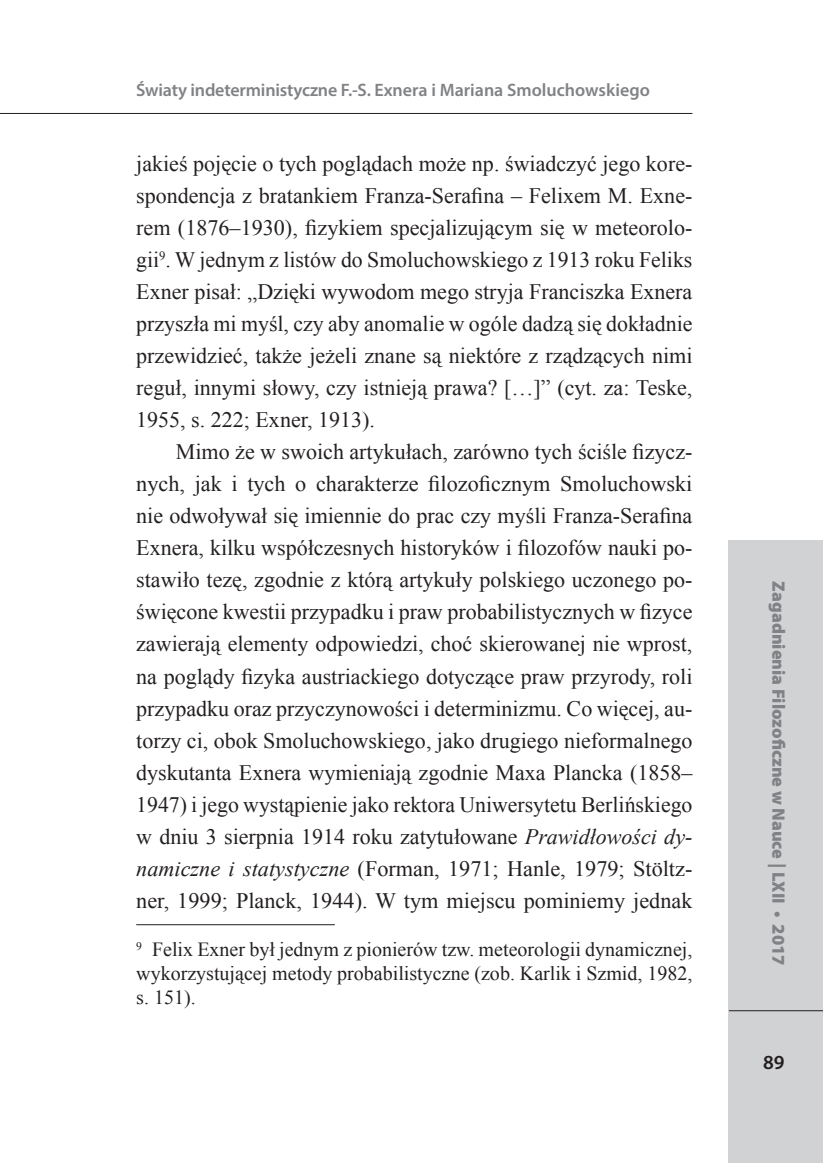
<style>
.page{position:relative;width:823px;height:1163px;background:#fff}
.page>*{position:absolute;margin:0;border:0;box-sizing:border-box;transform-origin:0 0}
.Tekst{font:22px/32px "Times New Roman";color:#231f20;text-align:justify}
.Przypis_dolny{font:22px/32px "Times New Roman";color:#231f20;text-align:justify}
.Przypis_dolny-2{font:20px/24px "Times New Roman";color:#231f20;text-align:justify}
.t1{font:600 20px "Myriad Pro";color:#231f20}
.t2{font:600 18px "Myriad Pro";letter-spacing:-.005em;color:#808285}
.t3{font:900 18px "Myriad Pro";color:#808285}
.s1{font-style:italic}
</style>
<div class="page">
<div style="left:727px;top:540px;width:95px;height:622px;background:#d1d2d4"></div>
<hr style="left:0;top:113px;width:692px;height:1px;background:#231f20">
<hr style="left:728px;top:1010px;width:94px;height:1px;background:#231f20">
<hr style="left:136px;top:924px;width:198px;height:1px;background:#231f20">
<p class="t2" style="left:136px;top:79px;width:515px">Światy indeterministyczne F.-S. Exnera i Mariana Smoluchowskiego</p>
<p class="Przypis_dolny" style="left:136px;top:147px;width:557px">jakieś pojęcie o tych poglądach może np. świadczyć jego kore&shy;spondencja z bratankiem Franza-Serafina – Felixem M. Exne&shy;rem (1876–1930), fizykiem specjalizującym się w meteorolo&shy;gii<sup>9</sup>. W jednym z listów do Smoluchowskiego z 1913 roku Feliks Exner pisał: „Dzięki wywodom mego stryja Franciszka Exnera przyszła mi myśl, czy aby anomalie w ogóle dadzą się dokładnie przewidzieć, także jeżeli znane są niektóre z rządzących nimi reguł, innymi słowy, czy istnieją prawa? […]” (cyt. za: Teske, 1955, s. 222; Exner, 1913).</p>
<p class="Tekst" style="left:136px;top:435px;width:557px;text-indent:40px">Mimo że w swoich artykułach, zarówno tych ściśle fizycz&shy;nych, jak i tych o charakterze filozoficznym Smoluchowski nie odwoływał się imiennie do prac czy myśli Franza-Serafina Exnera, kilku współczesnych historyków i filozofów nauki po&shy;stawiło tezę, zgodnie z którą artykuły polskiego uczonego po&shy;święcone kwestii przypadku i praw probabilistycznych w fizyce zawierają elementy odpowiedzi, choć skierowanej nie wprost, na poglądy fizyka austriackiego dotyczące praw przyrody, roli przypadku oraz przyczynowości i determinizmu. Co więcej, au&shy;torzy ci, obok Smoluchowskiego, jako drugiego nieformalnego dyskutanta Exnera wymieniają zgodnie Maxa Plancka (1858– 1947) i jego wystąpienie jako rektora Uniwersytetu Berlińskiego w dniu 3 sierpnia 1914 roku zatytułowane <span class="s1">Prawidłowości dy&shy;namiczne i statystyczne</span> (Forman, 1971; Hanle, 1979; Stöltz&shy;ner, 1999; Planck, 1944). W tym miejscu pominiemy jednak</p>
<p class="Przypis_dolny-2" style="left:136px;top:936px;width:557px"><sup>9</sup> Felix Exner był jednym z pionierów tzw. meteorologii dynamicznej, wykorzystującej metody probabilistyczne (zob. Karlik i Szmid, 1982, s. 151).</p>
<p class="t3" style="left:790px;top:581px;width:385px;rotate:90deg">Zagadnienia Filozoficzne w Nauce | LXII • 2017</p>
<p class="t1" style="left:762px;top:1049px;width:23px">89</p>
</div>
